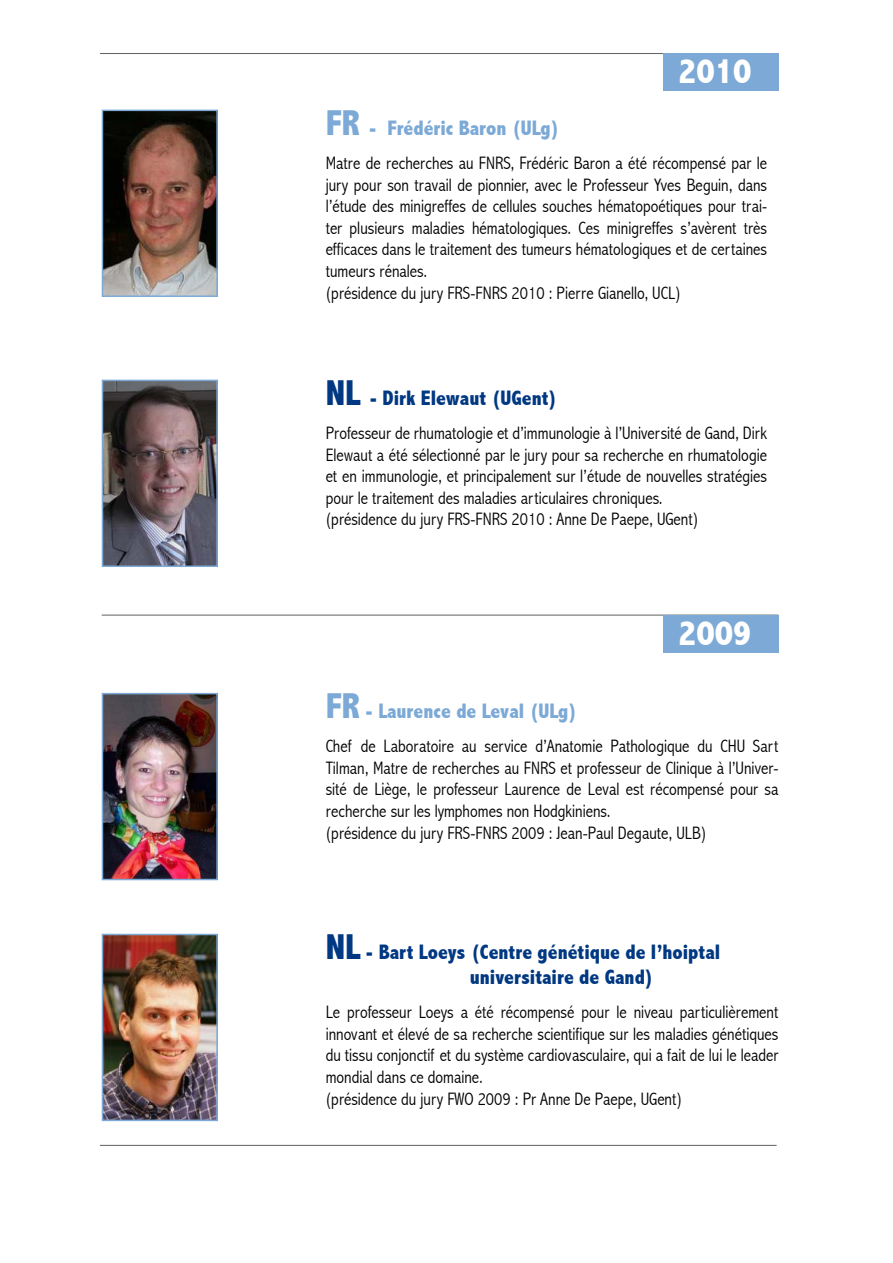
<style>
.page{position:relative;width:893px;height:1263px;background:#fff}
.page>*{position:absolute;margin:0;border:0;box-sizing:border-box;transform-origin:0 0}
.t1{font:800 condensed 36px "Abadi";color:#fff}
.t2{font:800 condensed 21px/25.2px "Abadi";color:#003882}
.t3{font:800 condensed 21px "Abadi";color:#7ca9d6}
.t4{font:300 condensed 18px/21.6px "Abadi";color:#000}
.s1{font-size:36px}
</style>
<div class="page">
<img style="left:105px;top:937px;width:110px;height:181px">
<div style="left:102px;top:934px;width:116px;height:187px;border:2px solid #7ca9d6"></div>
<img style="left:105px;top:696px;width:110px;height:181px">
<div style="left:102px;top:693px;width:116px;height:187px;border:2px solid #7ca9d6"></div>
<img style="left:105px;top:383px;width:110px;height:181px">
<div style="left:102px;top:380px;width:116px;height:187px;border:2px solid #7ca9d6"></div>
<hr style="left:100px;top:1145px;width:677px;height:1px;background:#5f6062">
<img style="left:105px;top:113px;width:110px;height:181px">
<div style="left:102px;top:110px;width:116px;height:187px;border:2px solid #7ca9d6"></div>
<hr style="left:100px;top:53px;width:677px;height:1px;background:#5f6062">
<div style="left:663px;top:53px;width:115px;height:38px;background:#7ca9d6"></div>
<hr style="left:102px;top:615px;width:676px;height:1px;background:#5f6062">
<div style="left:663px;top:615px;width:115px;height:38px;background:#7ca9d6"></div>
<h1 class="t1" style="left:678px;top:50px;width:75px">2010</h1>
<p class="t3" style="left:326px;top:115px;width:236px"><span class="s1">FR</span> - Frédéric Baron (ULg)</p>
<p class="t4" style="left:326px;top:152px;width:443px">Matre de recherches au FNRS, Frédéric Baron a été récompensé par le jury pour son travail de pionnier, avec le Professeur Yves Beguin, dans l’étude des minigreffes de cellules souches hématopoétiques pour trai&shy;ter plusieurs maladies hématologiques. Ces minigreffes s’avèrent très efficaces dans le traitement des tumeurs hématologiques et de certaines tumeurs rénales.<br>(présidence du jury FRS-FNRS 2010 : Pierre Gianello, UCL)</p>
<p class="t2" style="left:326px;top:385px;width:233px"><span class="s1">NL</span> - Dirk Elewaut (UGent)</p>
<p class="t4" style="left:326px;top:422px;width:443px">Professeur de rhumatologie et d’immunologie à l’Université de Gand, Dirk Elewaut a été sélectionné par le jury pour sa recherche en rhumatologie et en immunologie, et principalement sur l’étude de nouvelles stratégies pour le traitement des maladies articulaires chroniques.<br>(présidence du jury FRS-FNRS 2010 : Anne De Paepe, UGent)</p>
<h1 class="t1" style="left:678px;top:612px;width:75px">2009</h1>
<p class="t3" style="left:326px;top:699px;width:253px"><span class="s1">FR</span> - Laurence de Leval (ULg)</p>
<p class="t4" style="left:326px;top:735px;width:454px">Chef de Laboratoire au service d’Anatomie Pathologique du CHU Sart Tilman, Matre de recherches au FNRS et professeur de Clinique à l’Univer&shy;sité de Liège, le professeur Laurence de Leval est récompensé pour sa recherche sur les lymphomes non Hodgkiniens.<br>(présidence du jury FRS-FNRS 2009 : Jean-Paul Degaute, ULB)</p>
<p class="t2" style="left:470px;top:939px;width:252px;text-indent:-144px"><span class="s1">NL</span> - Bart Loeys (Centre génétique de l’hoiptal universitaire de Gand)</p>
<p class="t4" style="left:326px;top:1001px;width:454px">Le professeur Loeys a été récompensé pour le niveau particulièrement innovant et élevé de sa recherche scientifique sur les maladies génétiques du tissu conjonctif et du système cardiovasculaire, qui a fait de lui le leader mondial dans ce domaine.<br>(présidence du jury FWO 2009 : Pr Anne De Paepe, UGent)</p>
</div>
